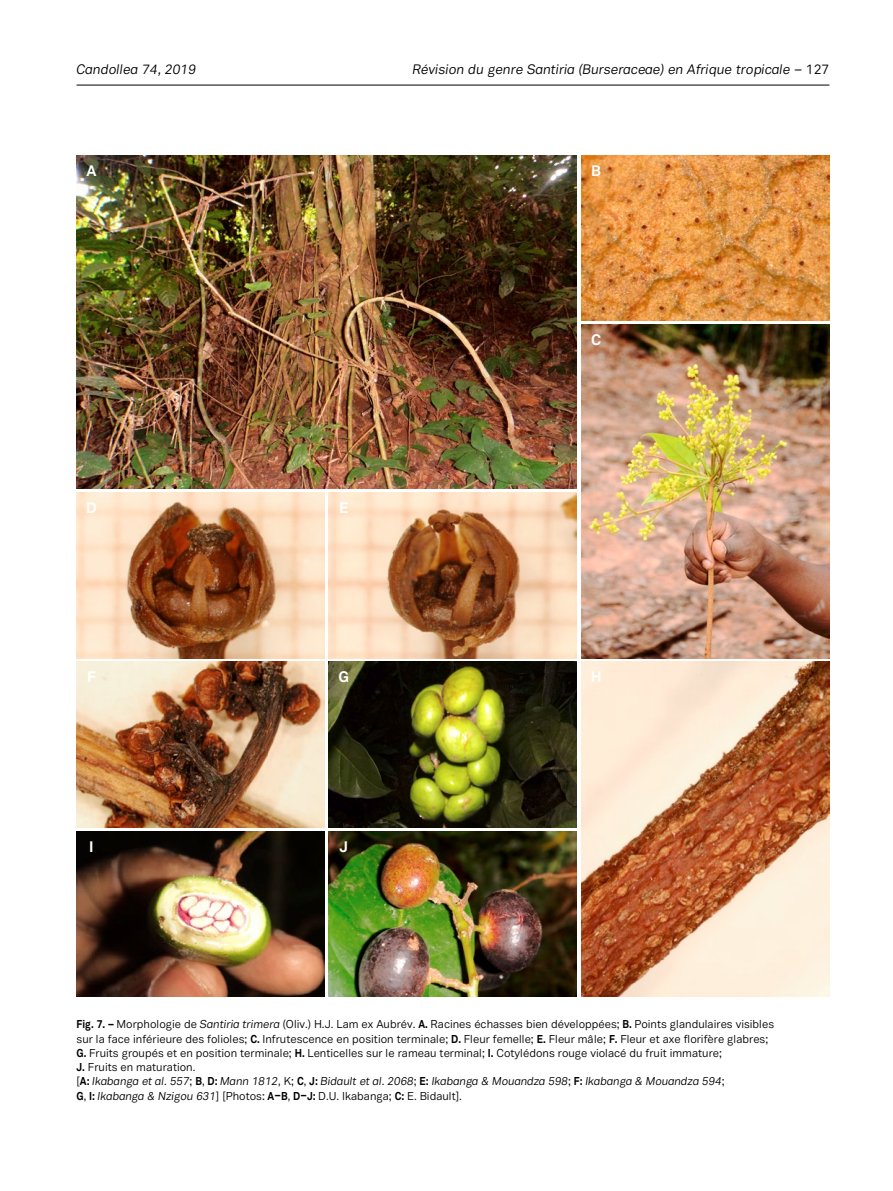
<style>
.page{position:relative;width:893px;height:1191px;background:#fff}
.page>*{position:absolute;margin:0;border:0;box-sizing:border-box;transform-origin:0 0}
.t1{font:700 15px "Vaud";color:#fff}
.t2{font:italic 13.5px "Vaud";color:#000}
.t3{font:11.25px/14.2px "Vaud";color:#000}
.s1{font-style:normal}
.s2{font-weight:700}
.s3{font-style:italic}
</style>
<div class="page">
<hr style="left:77px;top:85px;width:752px;height:1px;background:#000">
<img style="left:77px;top:155px;width:500px;height:334px">
<img style="left:581px;top:155px;width:248px;height:166px">
<img style="left:581px;top:324px;width:248px;height:334px">
<img style="left:329px;top:493px;width:248px;height:165px">
<img style="left:77px;top:493px;width:248px;height:165px">
<img style="left:329px;top:662px;width:248px;height:165px">
<img style="left:77px;top:662px;width:248px;height:165px">
<img style="left:77px;top:831px;width:248px;height:165px">
<img style="left:329px;top:831px;width:248px;height:165px">
<img style="left:581px;top:662px;width:248px;height:334px">
<p class="t2" style="left:77px;top:61px;width:121px">Candollea 74, 2019</p>
<p class="t2" style="left:412px;top:61px;width:419px">Révision du genre Santiria (Burseraceae) en Afrique tropicale <span class="s1">– 127</span></p>
<h1 class="t1" style="left:86px;top:161px;width:12px">A</h1>
<h1 class="t1" style="left:591px;top:161px;width:11px">B</h1>
<h1 class="t1" style="left:591px;top:330px;width:12px">C</h1>
<h1 class="t1" style="left:86px;top:498px;width:12px">D</h1>
<h1 class="t1" style="left:339px;top:498px;width:11px">E</h1>
<h1 class="t1" style="left:87px;top:667px;width:10px">F</h1>
<h1 class="t1" style="left:338px;top:667px;width:12px">G</h1>
<h1 class="t1" style="left:591px;top:667px;width:12px">H</h1>
<h1 class="t1" style="left:89px;top:837px;width:6px">I</h1>
<h1 class="t1" style="left:339px;top:837px;width:10px">J</h1>
<p class="t3" style="left:77px;top:1017px;width:699px"><span class="s2">Fig. 7. –</span> Morphologie de <span class="s3">Santiria trimera</span> (Oliv.) H.J. Lam ex Aubrév. <span class="s2">A.</span> Racines échasses bien développées; <span class="s2">B.</span> Points glandulaires visibles sur la face inférieure des folioles; <span class="s2">C.</span> Infrutescence en position terminale; <span class="s2">D.</span> Fleur femelle; <span class="s2">E.</span> Fleur mâle; <span class="s2">F.</span> Fleur et axe florifère glabres; <span class="s2">G.</span> Fruits groupés et en position terminale; <span class="s2">H.</span> Lenticelles sur le rameau terminal; <span class="s2">I.</span> Cotylédons rouge violacé du fruit immature;<br><span class="s2">J.</span> Fruits en maturation.<br>[<span class="s2">A:</span> <span class="s3">Ikabanga et al. 557</span>; <span class="s2">B</span>, <span class="s2">D:</span> <span class="s3">Mann 1812</span>, K; <span class="s2">C</span>, <span class="s2">J:</span> <span class="s3">Bidault et al. 2068</span>; <span class="s2">E:</span> <span class="s3">Ikabanga &amp; Mouandza 598</span>; <span class="s2">F:</span> <span class="s3">Ikabanga &amp; Mouandza 594</span>;<br><span class="s2">G</span>, <span class="s2">I:</span> <span class="s3">Ikabanga &amp; Nzigou 631</span>] [Photos: <span class="s2">A–B</span>, <span class="s2">D–J:</span> D.U. Ikabanga; <span class="s2">C:</span> E. Bidault].</p>
</div>
